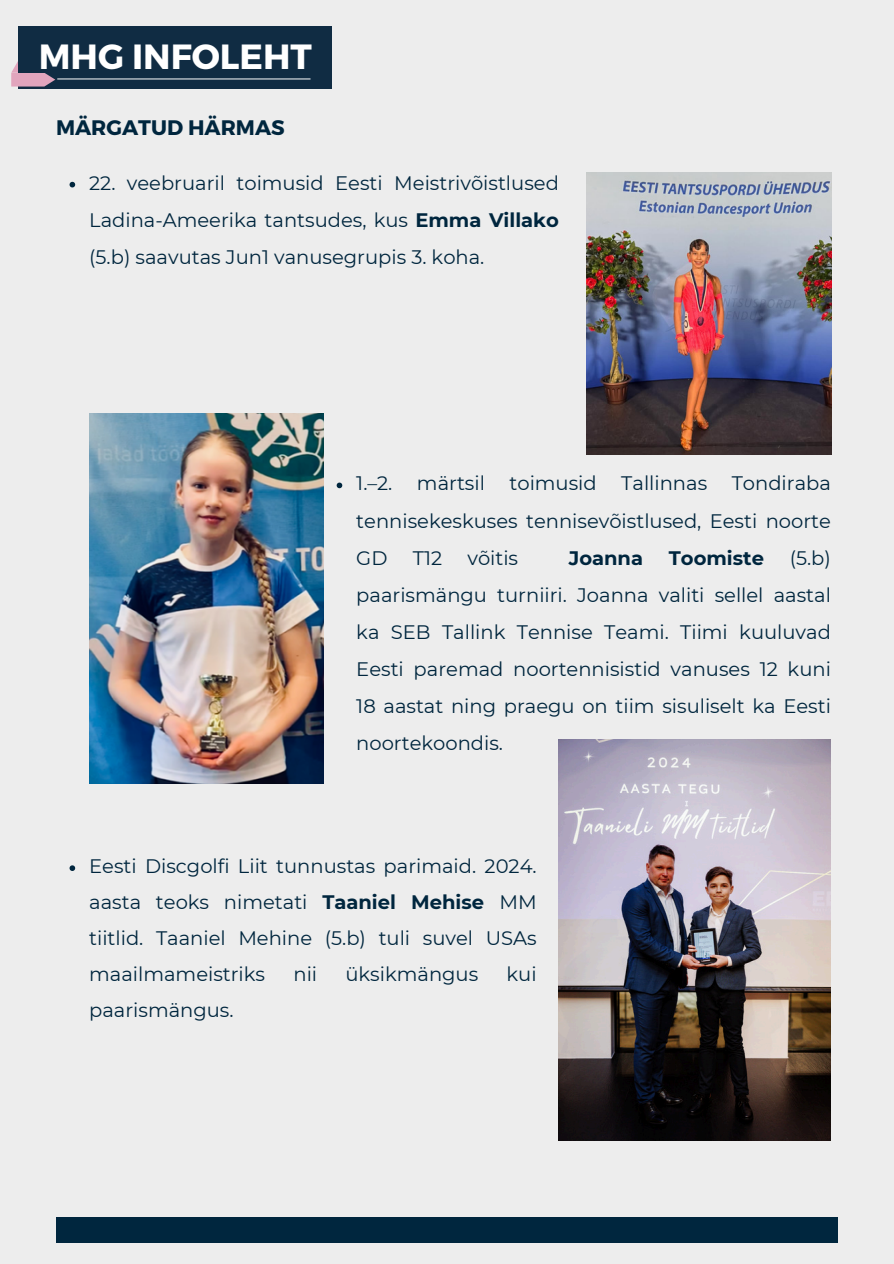
<style>
.page{position:relative;width:894px;height:1264px;background:#fff}
.page>*{position:absolute;margin:0;border:0;box-sizing:border-box;transform-origin:0 0}
.t1{font:700 34.95px "Montserrat";color:#fff}
.t2{font:700 21px "Montserrat";color:#00263e}
.t3{font:19.5px/37.2px "Montserrat";color:#00263e;text-align:justify}
.t4{font:700 19.5px "Montserrat";color:#00263e}
.s1{font-weight:700}
</style>
<div class="page">
<div style="left:0;top:0;width:893px;height:1263px;background:#ededed"></div>
<div style="left:56px;top:1216px;width:781px;height:26px;background:#00263e"></div>
<div style="left:18px;top:27px;width:314px;height:62px;background:#102c43"></div>
<svg style="left:11px;top:61px;width:44px;height:26px"></svg>
<hr style="left:57px;top:78px;width:253px;height:1px;background:#fff">
<img style="left:89px;top:413px;width:234px;height:370px">
<img style="left:586px;top:172px;width:245px;height:283px">
<svg style="left:336px;top:482px;width:6px;height:6px"></svg>
<svg style="left:69px;top:182px;width:6px;height:5px"></svg>
<img style="left:558px;top:739px;width:272px;height:401px">
<svg style="left:69px;top:865px;width:6px;height:6px"></svg>
<h1 class="t1" style="left:39px;top:34px;width:274px">MHG INFOLEHT</h1>
<h2 class="t2" style="left:56px;top:114px;width:230px">MÄRGATUD HÄRMAS</h2>
<p class="t3" style="left:89px;top:164px;width:471px">22. veebruaril toimusid Eesti Meistrivõistlused Ladina-Ameerika tantsudes, kus <span class="s1">Emma Villako </span>(5.b) saavutas Jun1 vanusegrupis 3. koha.</p>
<p class="t3" style="left:356px;top:465px;width:38px">1.–2.</p>
<p class="t3" style="left:417px;top:465px;width:69px">märtsil</p>
<p class="t3" style="left:509px;top:465px;width:89px">toimusid</p>
<p class="t3" style="left:621px;top:465px;width:87px">Tallinnas</p>
<p class="t3" style="left:356px;top:465px;width:476px;text-indent:375px">Tondiraba tennisekeskuses tennisevõistlused, Eesti noorte GD</p>
<p class="t3" style="left:412px;top:539px;width:31px">T12</p>
<p class="t3" style="left:467px;top:539px;width:52px">võitis</p>
<p class="t4" style="left:568px;top:546px;width:76px">Joanna</p>
<p class="t4" style="left:668px;top:546px;width:97px">Toomiste</p>
<p class="t3" style="left:356px;top:539px;width:476px;text-indent:433px">(5.b) paarismängu turniiri. Joanna valiti sellel aastal ka SEB Tallink Tennise Teami. Tiimi kuuluvad Eesti paremad noortennisistid vanuses 12 kuni 18 aastat ning praegu on tiim sisuliselt ka Eesti noortekoondis.</p>
<p class="t3" style="left:89px;top:848px;width:449px;line-height:36px">Eesti Discgolfi Liit tunnustas parimaid. 2024. aasta teoks nimetati <span class="s1">Taaniel Mehise</span> MM tiitlid. Taaniel Mehine (5.b) tuli suvel USAs maailmameistriks</p>
<p class="t3" style="left:293px;top:955px;width:25px">nii</p>
<p class="t3" style="left:345px;top:955px;width:134px">üksikmängus</p>
<p class="t3" style="left:506px;top:955px;width:32px">kui</p>
<p class="t3" style="left:89px;top:991px;width:146px">paarismängus.</p>
</div>
